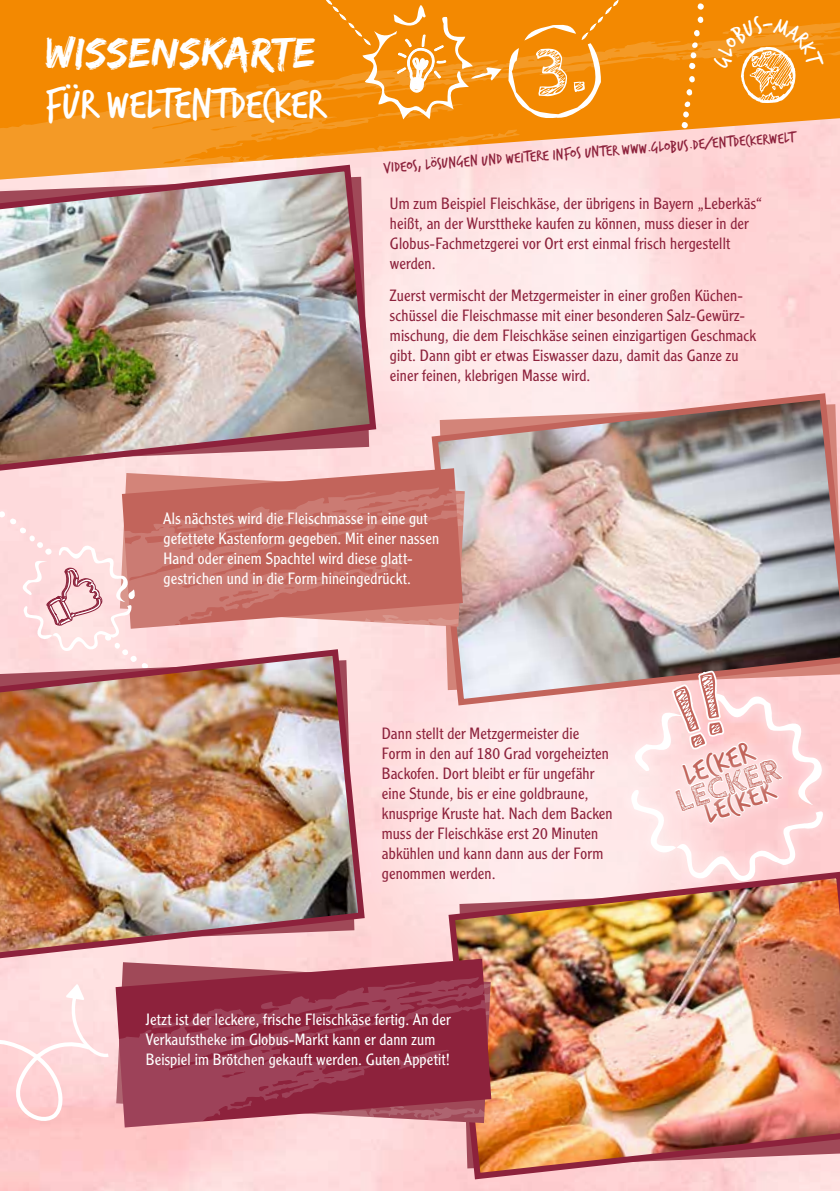
<style>
.page{position:relative;width:840px;height:1191px;background:#fff}
.page>*{position:absolute;margin:0;border:0;box-sizing:border-box;transform-origin:0 0}
.t1{font:44px "Trash Hand";letter-spacing:.01em;color:#fff}
.t2{font:44px "Edo";letter-spacing:.01em;color:#fff}
.t3{font:32.4px/43.4px "Trash Hand";color:#c2645b}
.t4{font:700 32.4px "Cabin Sketch";color:#c2645b}
.t5{font:300 16px/20px "Clearface Gothic LT Std";letter-spacing:.01em;color:#8d223c}
.t6{font:300 16px/20px "Clearface Gothic LT Std";letter-spacing:.01em;color:#fff}
.t7{font:16px "Trash Hand";color:#8d223c}
</style>
<div class="page">
<div style="left:352px;top:142px;width:381px;height:381px;background:linear-gradient(to right,#feebec,#fedfe1);border-radius:50%"></div>
<svg style="left:352px;top:634px;width:381px;height:380px;background:#fee4e5"></svg>
<svg style="left:0;top:0;width:839px;height:179px;background:#f59c35"></svg>
<svg style="left:696px;top:3px;width:7px;height:7px"></svg>
<svg style="left:680px;top:16px;width:23px;height:113px;background:#f4961e"></svg>
<svg style="left:323px;top:0;width:178px;height:119px;background:#f49721"></svg>
<img style="left:0;top:161px;width:379px;height:315px">
<img style="left:428px;top:390px;width:411px;height:319px">
<svg style="left:122px;top:468px;width:340px;height:160px;background:#cb7870"></svg>
<img style="left:445px;top:868px;width:394px;height:314px">
<svg style="left:115px;top:958px;width:376px;height:169px;background:#9d3e54"></svg>
<img style="left:0;top:646px;width:368px;height:318px">
<svg style="left:0;top:511px;width:137px;height:151px;background:#f7d2d4"></svg>
<svg style="left:0;top:984px;width:108px;height:149px;background:#fed7d8"></svg>
<svg style="left:712px;top:16px;width:111px;height:87px;background:#f49925"></svg>
<svg style="left:616px;top:636px;width:222px;height:265px;background:#e6c5c4"></svg>
<svg style="left:508px;top:0;width:111px;height:119px;background:#f4941a"></svg>
<h1 class="t2" style="left:45px;top:28px;width:271px">WISSENSKARTE</h1>
<h1 class="t1" style="left:45px;top:82px;width:280px">FÜR WELTENTDECKER</h1>
<p class="t7" style="left:382px;top:159px;width:413px;rotate:-4deg">Videos, Lösungen und weitere Infos unter www.globus.de/entdeckerwelt</p>
<p class="t5" style="left:389px;top:194px;width:373px">Um zum Beispiel Fleischkäse, der übrigens in Bayern „Leberkäs“ heißt, an der Wursttheke kaufen zu können, muss dieser in der Globus-Fachmetzgerei vor Ort erst einmal frisch hergestellt werden.</p>
<p class="t5" style="left:389px;top:285px;width:367px">Zuerst vermischt der Metzgermeister in einer großen Küchen&shy;schüssel die Fleischmasse mit einer besonderen Salz-Gewürz&shy;mischung, die dem Fleischkäse seinen einzigartigen Geschmack gibt. Dann gibt er etwas Eiswasser dazu, damit das Ganze zu einer feinen, klebrigen Masse wird.</p>
<p class="t6" style="left:163px;top:508px;width:277px">Als nächstes wird die Fleischmasse in eine gut gefettete Kastenform gegeben. Mit einer nassen Hand oder einem Spachtel wird diese glatt&shy;gestrichen und in die Form hineingedrückt.</p>
<p class="t5" style="left:381px;top:723px;width:232px">Dann stellt der Metzgermeister die Form in den auf 180 Grad vorgeheizten Backofen. Dort bleibt er für ungefähr eine Stunde, bis er eine goldbraune, knusprige Kruste hat. Nach dem Backen muss der Fleischkäse erst 20 Minuten abkühlen und kann dann aus der Form genommen werden.</p>
<p class="t6" style="left:146px;top:1009px;width:306px">Jetzt ist der leckere, frische Fleischkäse fertig. An der<br>Verkaufstheke im Globus-Markt kann er dann zum<br>Beispiel im Brötchen gekauft werden. Guten Appetit!</p>
<h2 class="t3" style="left:677px;top:757px;width:78px;rotate:-21deg">LECKER<br>LECKER</h2>
<h2 class="t4" style="left:671px;top:784px;width:109px;rotate:-18deg">LECKER</h2>
</div>
